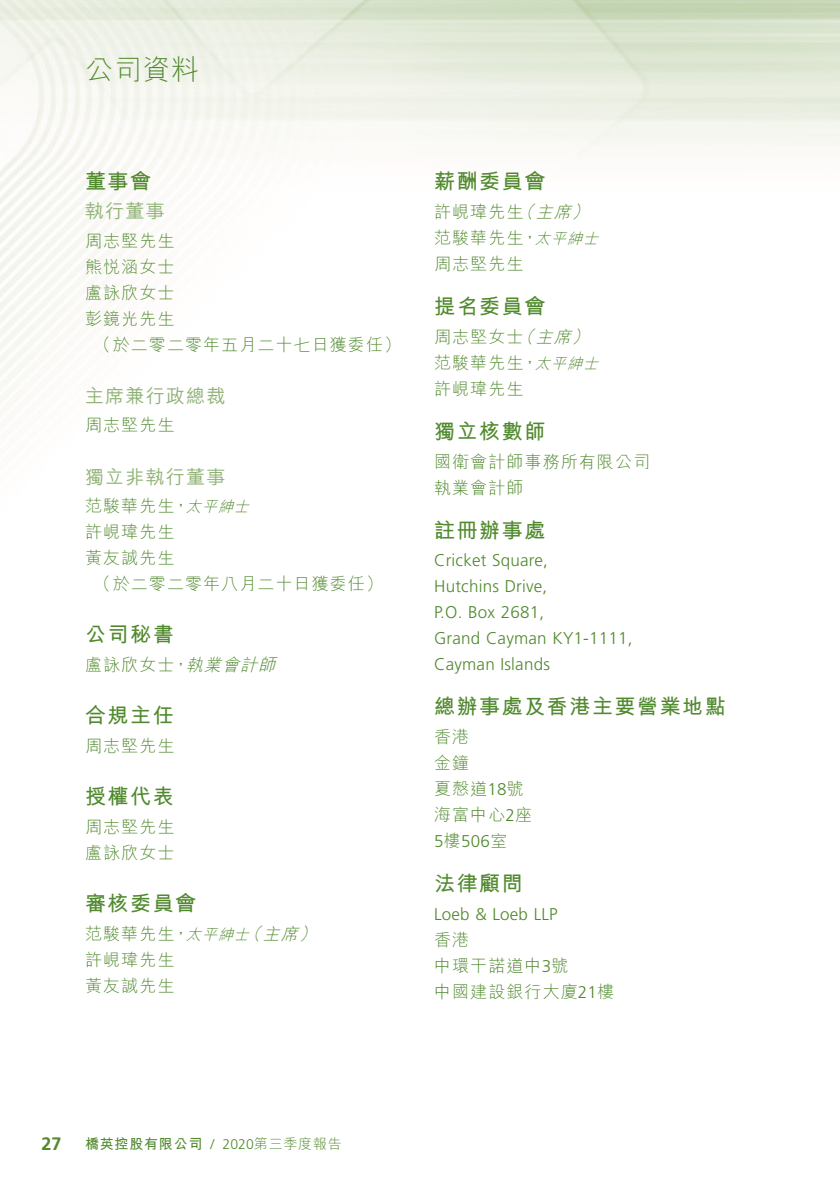
<style>
.page{position:relative;width:840px;height:1191px;background:#fff}
.page>*{position:absolute;margin:0;border:0;box-sizing:border-box;transform-origin:0 0}
.t1{font:300 28px "M Hei HK";color:#518a2e}
.Heading_1{font:700 21px "M Hei HK";letter-spacing:.075em;color:#518a2e}
.Heading_2{font:500 19px "M Hei HK";letter-spacing:.065em;color:#90b276}
.t2{font:700 18px "Frutiger LT Std";color:#518a2e}
.Body_Text{font:300 17px "M Hei HK";letter-spacing:.065em;color:#518a2e}
.Body_Text-2{font:300 17px "Frutiger LT Std";letter-spacing:.015em;color:#518a2e}
.Body_Text-3{font:italic 300 17px "M Hei HK";color:#518a2e}
.Body_Text-4{font:italic 300 15px "M Hei HK";color:#518a2e}
.t3{font:300 14px "M Hei HK";letter-spacing:.055em;color:#518a2e}
.t4{font:700 14px "M Hei HK";letter-spacing:.055em;color:#518a2e}
.t5{font:300 14px "Frutiger LT Std";color:#518a2e}
.s1{font-family:"Frutiger LT Std"}
.s2{font-family:"M Hei HK"}
</style>
<div class="page">
<p class="t1" style="left:85px;top:55px;width:115px">公司資料</p>
<p class="Heading_1" style="left:85px;top:166px;width:68px">董事會</p>
<p class="Heading_2" style="left:85px;top:197px;width:81px">執行董事</p>
<p class="Body_Text" style="left:85px;top:232px;width:91px">周志堅先生</p>
<p class="Body_Text" style="left:85px;top:258px;width:91px">熊悅涵女士</p>
<p class="Body_Text" style="left:85px;top:284px;width:91px">盧詠欣女士</p>
<p class="Body_Text" style="left:85px;top:310px;width:91px">彭鏡光先生</p>
<p class="Body_Text" style="left:94px;top:336px;width:308px">（於二零二零年五月二十七日獲委任(</p>
<p class="Heading_2" style="left:85px;top:382px;width:142px">主席兼行政總裁</p>
<p class="Body_Text" style="left:85px;top:416px;width:91px">周志堅先生</p>
<p class="Heading_2" style="left:85px;top:463px;width:142px">獨立非執行董事</p>
<p class="Body_Text-4" style="left:186px;top:499px;width:68px">太平紳士</p>
<p class="Body_Text" style="left:85px;top:497px;width:106px">范駿華先生，</p>
<p class="Body_Text" style="left:85px;top:523px;width:91px">許峴瑋先生</p>
<p class="Body_Text" style="left:85px;top:549px;width:91px">黃友誠先生</p>
<p class="Body_Text" style="left:94px;top:575px;width:290px">（於二零二零年八月二十日獲委任(</p>
<p class="Heading_1" style="left:85px;top:619px;width:90px">公司秘書</p>
<p class="Body_Text-3" style="left:186px;top:656px;width:95px">執業會計師</p>
<p class="Body_Text" style="left:85px;top:656px;width:106px">盧詠欣女士，</p>
<p class="Heading_1" style="left:85px;top:700px;width:90px">合規主任</p>
<p class="Body_Text" style="left:85px;top:737px;width:91px">周志堅先生</p>
<p class="Heading_1" style="left:85px;top:781px;width:90px">授權代表</p>
<p class="Body_Text" style="left:85px;top:818px;width:91px">周志堅先生</p>
<p class="Body_Text" style="left:85px;top:844px;width:91px">盧詠欣女士</p>
<p class="Heading_1" style="left:85px;top:888px;width:113px">審核委員會</p>
<p class="Body_Text-3" style="left:244px;top:925px;width:23px">（</p>
<p class="Body_Text-3" style="left:299px;top:925px;width:23px">(</p>
<p class="Body_Text" style="left:85px;top:925px;width:106px">范駿華先生，</p>
<p class="Body_Text" style="left:85px;top:951px;width:91px">許峴瑋先生</p>
<p class="Body_Text" style="left:85px;top:977px;width:91px">黃友誠先生</p>
<p class="Body_Text-3" style="left:263px;top:925px;width:41px">主席</p>
<p class="Body_Text-4" style="left:186px;top:926px;width:68px">太平紳士</p>
<p class="Heading_1" style="left:434px;top:166px;width:113px">薪酬委員會</p>
<p class="Body_Text-3" style="left:516px;top:203px;width:23px">（</p>
<p class="Body_Text-3" style="left:571px;top:203px;width:23px">(</p>
<p class="Body_Text" style="left:434px;top:203px;width:91px">許峴瑋先生</p>
<p class="Body_Text-3" style="left:535px;top:203px;width:41px">主席</p>
<p class="Body_Text" style="left:434px;top:229px;width:106px">范駿華先生，</p>
<p class="Body_Text" style="left:434px;top:255px;width:91px">周志堅先生</p>
<p class="Heading_1" style="left:434px;top:291px;width:113px">提名委員會</p>
<p class="Body_Text-4" style="left:535px;top:230px;width:68px">太平紳士</p>
<p class="Body_Text-3" style="left:516px;top:328px;width:23px">（</p>
<p class="Body_Text-3" style="left:571px;top:328px;width:23px">(</p>
<p class="Body_Text" style="left:434px;top:328px;width:91px">周志堅女士</p>
<p class="Body_Text-3" style="left:535px;top:328px;width:41px">主席</p>
<p class="Body_Text" style="left:434px;top:354px;width:106px">范駿華先生，</p>
<p class="Body_Text" style="left:434px;top:380px;width:91px">許峴瑋先生</p>
<p class="Heading_1" style="left:434px;top:416px;width:113px">獨立核數師</p>
<p class="Body_Text" style="left:434px;top:452px;width:217px">國衛會計師事務所有限公司</p>
<p class="Body_Text" style="left:434px;top:478px;width:91px">執業會計師</p>
<p class="Heading_1" style="left:434px;top:514px;width:113px">註冊辦事處</p>
<p class="Body_Text-2" style="left:434px;top:551px;width:115px">Cricket Square,</p>
<p class="Body_Text-2" style="left:434px;top:577px;width:115px">Hutchins Drive,</p>
<p class="Body_Text-2" style="left:434px;top:603px;width:111px">O. P . Box 2681,</p>
<p class="Body_Text-2" style="left:434px;top:629px;width:200px">Grand Cayman KY1-1111,</p>
<p class="Body_Text-2" style="left:434px;top:655px;width:117px">Cayman Islands</p>
<p class="Heading_1" style="left:434px;top:691px;width:293px">總辦事處及香港主要營業地點</p>
<p class="Body_Text" style="left:434px;top:728px;width:37px">香港</p>
<p class="Body_Text" style="left:434px;top:754px;width:37px">金鐘</p>
<p class="Body_Text" style="left:434px;top:780px;width:91px">夏愨道<span class="s1">18</span>號</p>
<p class="Body_Text" style="left:434px;top:806px;width:100px">海富中心座<span class="s1">2</span></p>
<p class="Body_Text-2" style="left:434px;top:832px;width:74px"><span class="s2">樓</span>5 506<span class="s2">室</span></p>
<p class="Heading_1" style="left:434px;top:868px;width:90px">法律顧問</p>
<p class="Body_Text-2" style="left:434px;top:904px;width:125px">Loeb &amp; Loeb LLP</p>
<p class="Body_Text" style="left:434px;top:931px;width:37px">香港</p>
<p class="Body_Text" style="left:434px;top:957px;width:136px">中環干諾道中號<span class="s1">3</span></p>
<p class="Body_Text" style="left:434px;top:983px;width:182px">中國建設銀行大廈<span class="s1">21</span>樓</p>
<p class="Body_Text-4" style="left:535px;top:355px;width:68px">太平紳士</p>
<p class="t2" style="left:41px;top:1133px;width:22px">27</p>
<p class="t4" style="left:85px;top:1133px;width:119px">橋英控股有限公司</p>
<p class="t5" style="left:210px;top:1136px;width:5px">/</p>
<p class="t3" style="left:222px;top:1136px;width:121px"><span class="s1">2020</span>第三季度報告</p>
</div>
